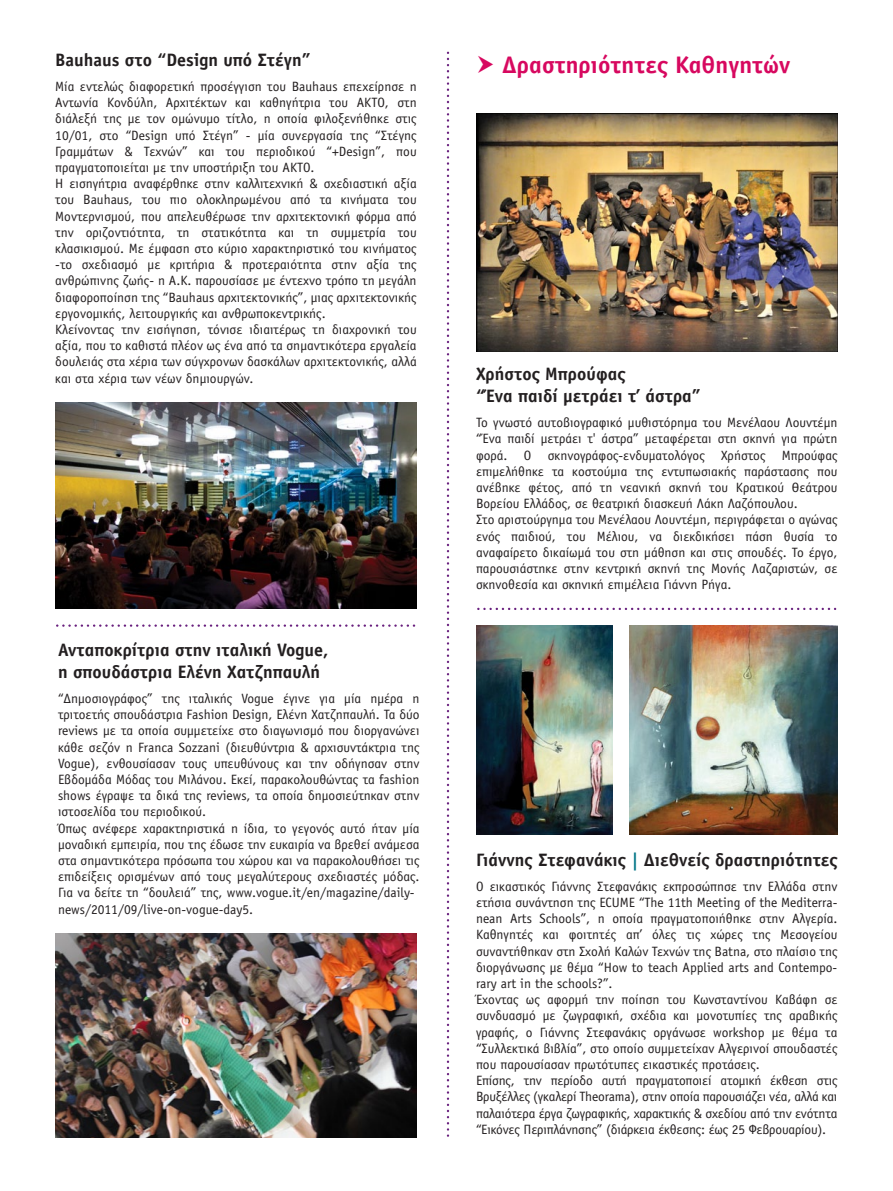
<style>
.page{position:relative;width:893px;height:1191px;background:#fff}
.page>*{position:absolute;margin:0;border:0;box-sizing:border-box;transform-origin:0 0}
.t1{font:700 24px "Officina Sans ITC Hel";color:#d7085f}
.t2{font:700 18px/21.6px "Officina Sans ITC Hel";color:#231f20}
.t3{font:13.5px/16.2px "Officina Sans ITC Hel";color:#231f20}
.s1{color:#007586}
</style>
<div class="page">
<svg style="left:447px;top:52px;width:2px;height:1084px"></svg>
<svg style="left:56px;top:624px;width:359px;height:3px"></svg>
<img style="left:476px;top:625px;width:137px;height:209px">
<img style="left:630px;top:625px;width:207px;height:209px">
<svg style="left:477px;top:608px;width:359px;height:2px"></svg>
<img style="left:476px;top:113px;width:361px;height:238px">
<img style="left:55px;top:402px;width:362px;height:207px">
<img style="left:55px;top:933px;width:362px;height:204px">
<h2 class="t2" style="left:55px;top:49px;width:257px">Bauhaus στο “Design υπό Στέγη”</h2>
<p class="t3" style="left:55px;top:78px;width:363px">Μία εντελώς διαφορετική προσέγγιση του Bauhaus επεχείρησε η Αντωνία Κονδύλη, Αρχιτέκτων και καθηγήτρια του ΑΚΤΟ, στη διάλεξή της με τον ομώνυμο τίτλο, η οποία φιλοξενήθηκε στις 10/01, στο “Design υπό Στέγη” - μία συνεργασία της “Στέγης Γραμμάτων &amp; Τεχνών” και του περιοδικού “+Design”, που πραγματοποιείται με την υποστήριξη του ΑΚΤΟ.<br>Η εισηγήτρια αναφέρθηκε στην καλλιτεχνική &amp; σχεδιαστική αξία του Bauhaus, του πιο ολοκληρωμένου από τα κινήματα του Μοντερνισμού, που απελευθέρωσε την αρχιτεκτονική φόρμα από την οριζοντιότητα, τη στατικότητα και τη συμμετρία του κλασικισμού. Με έμφαση στο κύριο χαρακτηριστικό του κινήματος -το σχεδιασμό με κριτήρια &amp; προτεραιότητα στην αξία της ανθρώπινης ζωής- η Α.Κ. παρουσίασε με έντεχνο τρόπο τη μεγάλη διαφοροποίηση της “Bauhaus αρχιτεκτονικής”, μιας αρχιτεκτονικής εργονομικής, λειτουργικής και ανθρωποκεντρικής.<br>Κλείνοντας την εισήγηση, τόνισε ιδιαιτέρως τη διαχρονική του αξία, που το καθιστά πλέον ως ένα από τα σημαντικότερα εργαλεία δουλειάς στα χέρια των σύγχρονων δασκάλων αρχιτεκτονικής, αλλά και στα χέρια των νέων δημιουργών.</p>
<h2 class="t2" style="left:58px;top:639px;width:272px">Ανταποκρίτρια στην ιταλική Vogue, η σπουδάστρια Ελένη Χατζηπαυλή</h2>
<p class="t3" style="left:58px;top:690px;width:363px">“Δημοσιογράφος” της ιταλικής Vogue έγινε για μία ημέρα η τριτοετής σπουδάστρια Fashion Design, Ελένη Χατζηπαυλή. Τα δύο reviews με τα οποία συμμετείχε στο διαγωνισμό που διοργανώνει κάθε σεζόν η Franca Sozzani (διευθύντρια &amp; αρχισυντάκτρια της Vogue), ενθουσίασαν τους υπευθύνους και την οδήγησαν στην Εβδομάδα Μόδας του Μιλάνου. Εκεί, παρακολουθώντας τα fashion shows έγραψε τα δικά της reviews, τα οποία δημοσιεύτηκαν στην ιστοσελίδα του περιοδικού.<br>Όπως ανέφερε χαρακτηριστικά η ίδια, το γεγονός αυτό ήταν μία μοναδική εμπειρία, που της έδωσε την ευκαιρία να βρεθεί ανάμεσα στα σημαντικότερα πρόσωπα του χώρου και να παρακολουθήσει τις επιδείξεις ορισμένων από τους μεγαλύτερους σχεδιαστές μόδας.<br>Για να δείτε τη “δουλειά” της, www.vogue.it/en/magazine/daily&shy;news/2011/09/live-on-vogue-day5.</p>
<h1 class="t1" style="left:502px;top:51px;width:290px">Δραστηριότητες Καθηγητών</h1>
<h2 class="t2" style="left:476px;top:363px;width:226px">Χρήστος Μπρούφας<br>“Ένα παιδί μετράει τ' άστρα”</h2>
<p class="t3" style="left:476px;top:414px;width:363px">Το γνωστό αυτοβιογραφικό μυθιστόρημα του Μενέλαου Λουντέμη “Ένα παιδί μετράει τ' άστρα” μεταφέρεται στη σκηνή για πρώτη φορά. Ο σκηνογράφος-ενδυματολόγος Χρήστος Μπρούφας επιμελήθηκε τα κοστούμια της εντυπωσιακής παράστασης που ανέβηκε φέτος, από τη νεανική σκηνή του Κρατικού Θεάτρου Βορείου Ελλάδος, σε θεατρική διασκευή Λάκη Λαζόπουλου.<br>Στο αριστούργημα του Μενέλαου Λουντέμη, περιγράφεται ο αγώνας ενός παιδιού, του Μέλιου, να διεκδικήσει πάση θυσία το αναφαίρετο δικαίωμά του στη μάθηση και στις σπουδές. Το έργο, παρουσιάστηκε στην κεντρική σκηνή της Μονής Λαζαριστών, σε σκηνοθεσία και σκηνική επιμέλεια Γιάννη Ρήγα.</p>
<h2 class="t2" style="left:476px;top:848px;width:363px">Γιάννης Στεφανάκις <span class="s1">|</span> Διεθνείς δραστηριότητες</h2>
<p class="t3" style="left:476px;top:878px;width:363px">Ο εικαστικός Γιάννης Στεφανάκις εκπροσώπησε την Ελλάδα στην ετήσια συνάντηση της ECUME “The 11th Meeting of the Mediterra&shy;nean Arts Schools”, η οποία πραγματοποιήθηκε στην Αλγερία.<br>Καθηγητές και φοιτητές απ’ όλες τις χώρες της Μεσογείου συναντήθηκαν στη Σχολή Καλών Τεχνών της Batna, στο πλαίσιο της διοργάνωσης με θέμα “How to teach Applied arts and Contempo&shy;rary art in the schools?”.<br>Έχοντας ως αφορμή την ποίηση του Κωνσταντίνου Καβάφη σε συνδυασμό με ζωγραφική, σχέδια και μονοτυπίες της αραβικής γραφής, ο Γιάννης Στεφανάκις οργάνωσε workshop με θέμα τα “Συλλεκτικά βιβλία”, στο οποίο συμμετείχαν Αλγερινοί σπουδαστές που παρουσίασαν πρωτότυπες εικαστικές προτάσεις.<br>Επίσης, την περίοδο αυτή πραγματοποιεί ατομική έκθεση στις Βρυξέλλες (γκαλερί Theorama), στην οποία παρουσιάζει νέα, αλλά και παλαιότερα έργα ζωγραφικής, χαρακτικής &amp; σχεδίου από την ενότητα “Εικόνες Περιπλάνησης” (διάρκεια έκθεσης: έως 25 Φεβρουαρίου).</p>
</div>
